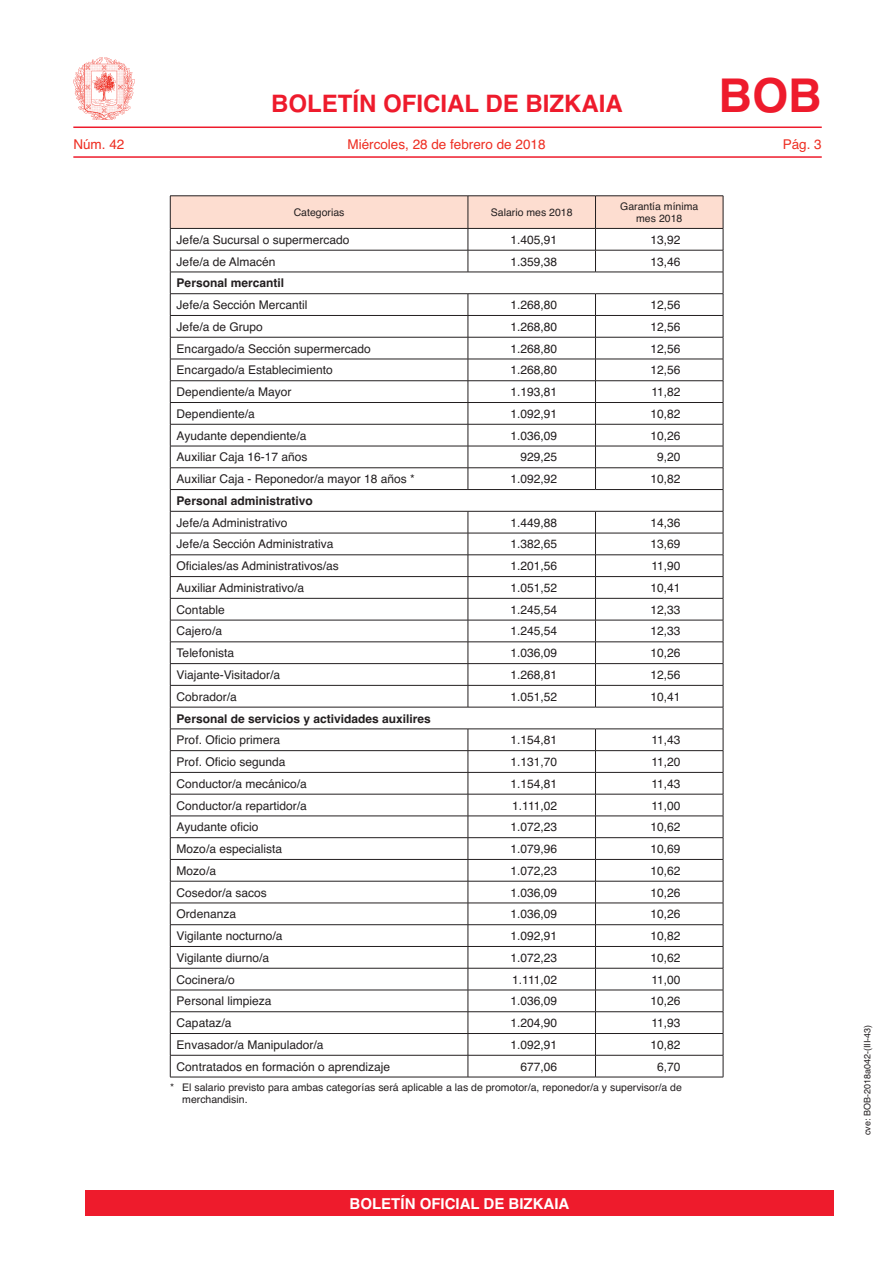
<style>
.page{position:relative;width:893px;height:1263px;background:#fff}
.page>*{position:absolute;margin:0;border:0;box-sizing:border-box;transform-origin:0 0}
.t1{font:700 46.5px "Helvetica";color:#ee1b2c}
.t2{font:700 24px "Helvetica";color:#ee1b2c}
.t3{font:700 15px "Helvetica";color:#fff}
.t4{font:13.5px "Helvetica";color:#ee2e22}
.t5{font:12px "Helvetica";color:#231f20}
.t6{font:700 12px "Helvetica";color:#231f20}
.t7{font:10.5px/12px "Helvetica";color:#231f20;text-align:center}
.t8{font:9px "Helvetica";color:#231f20}
</style>
<div class="page">
<hr style="left:73px;top:126px;width:749px;height:2px;background:#ee1b2c">
<hr style="left:73px;top:156px;width:749px;height:2px;background:#ee1b2c">
<img style="left:74px;top:58px;width:61px;height:61px">
<hr style="left:170px;top:1077px;width:298px;height:1px;background:#231f20">
<hr style="left:468px;top:1077px;width:127px;height:1px;background:#231f20">
<hr style="left:595px;top:1077px;width:128px;height:1px;background:#231f20">
<svg style="left:170px;top:196px;width:554px;height:881px"></svg>
<hr style="left:170px;top:511px;width:298px;height:1px;background:#231f20">
<hr style="left:468px;top:511px;width:127px;height:1px;background:#231f20">
<hr style="left:595px;top:511px;width:128px;height:1px;background:#231f20">
<div style="left:85px;top:1191px;width:748px;height:25px;background:#ee1b2c"></div>
<h2 class="t2" style="left:271px;top:84px;width:353px">BOLETÍN OFICIAL DE BIZKAIA</h2>
<h1 class="t1" style="left:718px;top:58px;width:105px">BOB</h1>
<p class="t4" style="left:73px;top:134px;width:53px">Núm. 42</p>
<p class="t4" style="left:347px;top:134px;width:200px">Miércoles, 28 de febrero de 2018</p>
<p class="t4" style="left:783px;top:134px;width:41px">Pág. 3</p>
<p class="t7" style="left:294px;top:207px;width:52px">Categorias</p>
<p class="t7" style="left:491px;top:207px;width:83px">Salario mes 2018</p>
<p class="t7" style="left:620px;top:201px;width:80px">Garantía mínima mes 2018</p>
<p class="t5" style="left:177px;top:230px;width:174px">Jefe/a Sucursal o supermercado</p>
<p class="t5" style="left:510px;top:230px;width:48px">1.405,91</p>
<p class="t5" style="left:650px;top:230px;width:32px">13,92</p>
<p class="t5" style="left:177px;top:252px;width:100px">Jefe/a de Almacén</p>
<p class="t5" style="left:510px;top:252px;width:48px">1.359,38</p>
<p class="t5" style="left:650px;top:252px;width:32px">13,46</p>
<p class="t6" style="left:177px;top:273px;width:109px">Personal mercantil</p>
<p class="t5" style="left:177px;top:296px;width:132px">Jefe/a Sección Mercantil</p>
<p class="t5" style="left:510px;top:296px;width:48px">1.268,80</p>
<p class="t5" style="left:650px;top:296px;width:32px">12,56</p>
<p class="t5" style="left:177px;top:317px;width:88px">Jefe/a de Grupo</p>
<p class="t5" style="left:510px;top:317px;width:48px">1.268,80</p>
<p class="t5" style="left:650px;top:317px;width:32px">12,56</p>
<p class="t5" style="left:177px;top:339px;width:196px">Encargado/a Sección supermercado</p>
<p class="t5" style="left:510px;top:339px;width:48px">1.268,80</p>
<p class="t5" style="left:650px;top:339px;width:32px">12,56</p>
<p class="t5" style="left:177px;top:361px;width:158px">Encargado/a Establecimiento</p>
<p class="t5" style="left:510px;top:361px;width:48px">1.268,80</p>
<p class="t5" style="left:650px;top:361px;width:32px">12,56</p>
<p class="t5" style="left:177px;top:383px;width:116px">Dependiente/a Mayor</p>
<p class="t5" style="left:510px;top:383px;width:48px">1.193,81</p>
<p class="t5" style="left:651px;top:383px;width:31px">11,82</p>
<p class="t5" style="left:177px;top:404px;width:80px">Dependiente/a</p>
<p class="t5" style="left:510px;top:404px;width:48px">1.092,91</p>
<p class="t5" style="left:650px;top:404px;width:32px">10,82</p>
<p class="t5" style="left:177px;top:426px;width:131px">Ayudante dependiente/a</p>
<p class="t5" style="left:510px;top:426px;width:48px">1.036,09</p>
<p class="t5" style="left:650px;top:426px;width:32px">10,26</p>
<p class="t5" style="left:177px;top:448px;width:132px">Auxiliar Caja 16-17 años</p>
<p class="t5" style="left:520px;top:448px;width:38px">929,25</p>
<p class="t5" style="left:657px;top:448px;width:25px">9,20</p>
<p class="t5" style="left:177px;top:470px;width:240px">Auxiliar Caja - Reponedor/a mayor 18 años *</p>
<p class="t5" style="left:510px;top:470px;width:48px">1.092,92</p>
<p class="t5" style="left:650px;top:470px;width:32px">10,82</p>
<p class="t6" style="left:177px;top:491px;width:138px">Personal administrativo</p>
<p class="t5" style="left:177px;top:513px;width:112px">Jefe/a Administrativo</p>
<p class="t5" style="left:510px;top:513px;width:48px">1.449,88</p>
<p class="t5" style="left:650px;top:513px;width:32px">14,36</p>
<p class="t5" style="left:177px;top:535px;width:158px">Jefe/a Sección Administrativa</p>
<p class="t5" style="left:510px;top:535px;width:48px">1.382,65</p>
<p class="t5" style="left:650px;top:535px;width:32px">13,69</p>
<p class="t5" style="left:177px;top:557px;width:164px">Oficiales/as Administrativos/as</p>
<p class="t5" style="left:510px;top:557px;width:48px">1.201,56</p>
<p class="t5" style="left:651px;top:557px;width:31px">11,90</p>
<p class="t5" style="left:177px;top:578px;width:129px">Auxiliar Administrativo/a</p>
<p class="t5" style="left:510px;top:578px;width:48px">1.051,52</p>
<p class="t5" style="left:650px;top:578px;width:32px">10,41</p>
<p class="t5" style="left:177px;top:600px;width:50px">Contable</p>
<p class="t5" style="left:510px;top:600px;width:48px">1.245,54</p>
<p class="t5" style="left:650px;top:600px;width:32px">12,33</p>
<p class="t5" style="left:177px;top:622px;width:47px">Cajero/a</p>
<p class="t5" style="left:510px;top:622px;width:48px">1.245,54</p>
<p class="t5" style="left:650px;top:622px;width:32px">12,33</p>
<p class="t5" style="left:177px;top:644px;width:59px">Telefonista</p>
<p class="t5" style="left:510px;top:644px;width:48px">1.036,09</p>
<p class="t5" style="left:650px;top:644px;width:32px">10,26</p>
<p class="t5" style="left:177px;top:665px;width:105px">Viajante-Visitador/a</p>
<p class="t5" style="left:510px;top:665px;width:48px">1.268,81</p>
<p class="t5" style="left:650px;top:665px;width:32px">12,56</p>
<p class="t5" style="left:177px;top:687px;width:62px">Cobrador/a</p>
<p class="t5" style="left:510px;top:687px;width:48px">1.051,52</p>
<p class="t5" style="left:650px;top:687px;width:32px">10,41</p>
<p class="t6" style="left:177px;top:709px;width:256px">Personal de servicios y actividades auxilires</p>
<p class="t5" style="left:177px;top:731px;width:105px">Prof. Oficio primera</p>
<p class="t5" style="left:510px;top:731px;width:48px">1.154,81</p>
<p class="t5" style="left:651px;top:731px;width:31px">11,43</p>
<p class="t5" style="left:177px;top:752px;width:110px">Prof. Oficio segunda</p>
<p class="t5" style="left:510px;top:752px;width:48px">1.131,70</p>
<p class="t5" style="left:651px;top:752px;width:31px">11,20</p>
<p class="t5" style="left:177px;top:774px;width:132px">Conductor/a mecánico/a</p>
<p class="t5" style="left:510px;top:774px;width:48px">1.154,81</p>
<p class="t5" style="left:651px;top:774px;width:31px">11,43</p>
<p class="t5" style="left:177px;top:796px;width:132px">Conductor/a repartidor/a</p>
<p class="t5" style="left:512px;top:796px;width:46px">1.111,02</p>
<p class="t5" style="left:651px;top:796px;width:31px">11,00</p>
<p class="t5" style="left:177px;top:818px;width:83px">Ayudante oficio</p>
<p class="t5" style="left:510px;top:818px;width:48px">1.072,23</p>
<p class="t5" style="left:650px;top:818px;width:32px">10,62</p>
<p class="t5" style="left:177px;top:839px;width:107px">Mozo/a especialista</p>
<p class="t5" style="left:510px;top:839px;width:48px">1.079,96</p>
<p class="t5" style="left:650px;top:839px;width:32px">10,69</p>
<p class="t5" style="left:177px;top:861px;width:41px">Mozo/a</p>
<p class="t5" style="left:510px;top:861px;width:48px">1.072,23</p>
<p class="t5" style="left:650px;top:861px;width:32px">10,62</p>
<p class="t5" style="left:177px;top:883px;width:92px">Cosedor/a sacos</p>
<p class="t5" style="left:510px;top:883px;width:48px">1.036,09</p>
<p class="t5" style="left:650px;top:883px;width:32px">10,26</p>
<p class="t5" style="left:177px;top:905px;width:61px">Ordenanza</p>
<p class="t5" style="left:510px;top:905px;width:48px">1.036,09</p>
<p class="t5" style="left:650px;top:905px;width:32px">10,26</p>
<p class="t5" style="left:177px;top:927px;width:107px">Vigilante nocturno/a</p>
<p class="t5" style="left:510px;top:927px;width:48px">1.092,91</p>
<p class="t5" style="left:650px;top:927px;width:32px">10,82</p>
<p class="t5" style="left:177px;top:948px;width:94px">Vigilante diurno/a</p>
<p class="t5" style="left:510px;top:948px;width:48px">1.072,23</p>
<p class="t5" style="left:650px;top:948px;width:32px">10,62</p>
<p class="t5" style="left:177px;top:970px;width:60px">Cocinera/o</p>
<p class="t5" style="left:512px;top:970px;width:46px">1.111,02</p>
<p class="t5" style="left:651px;top:970px;width:31px">11,00</p>
<p class="t5" style="left:177px;top:992px;width:96px">Personal limpieza</p>
<p class="t5" style="left:510px;top:992px;width:48px">1.036,09</p>
<p class="t5" style="left:650px;top:992px;width:32px">10,26</p>
<p class="t5" style="left:177px;top:1014px;width:56px">Capataz/a</p>
<p class="t5" style="left:510px;top:1014px;width:48px">1.204,90</p>
<p class="t5" style="left:651px;top:1014px;width:31px">11,93</p>
<p class="t5" style="left:177px;top:1035px;width:148px">Envasador/a Manipulador/a</p>
<p class="t5" style="left:510px;top:1035px;width:48px">1.092,91</p>
<p class="t5" style="left:650px;top:1035px;width:32px">10,82</p>
<p class="t5" style="left:177px;top:1057px;width:215px">Contratados en formación o aprendizaje</p>
<p class="t5" style="left:520px;top:1057px;width:38px">677,06</p>
<p class="t5" style="left:657px;top:1057px;width:25px">6,70</p>
<p class="t7" style="left:182px;top:1082px;width:501px;text-align:left;text-indent:-12px">* El salario previsto para ambas categorías será aplicable a las de promotor/a, reponedor/a y supervisor/a de merchandisin.</p>
<p class="t3" style="left:350px;top:1192px;width:221px">BOLETÍN OFICIAL DE BIZKAIA</p>
<p class="t8" style="left:860px;top:1135px;width:112px;rotate:-90deg">cve: BOB-2018a042-(III-43)</p>
</div>
